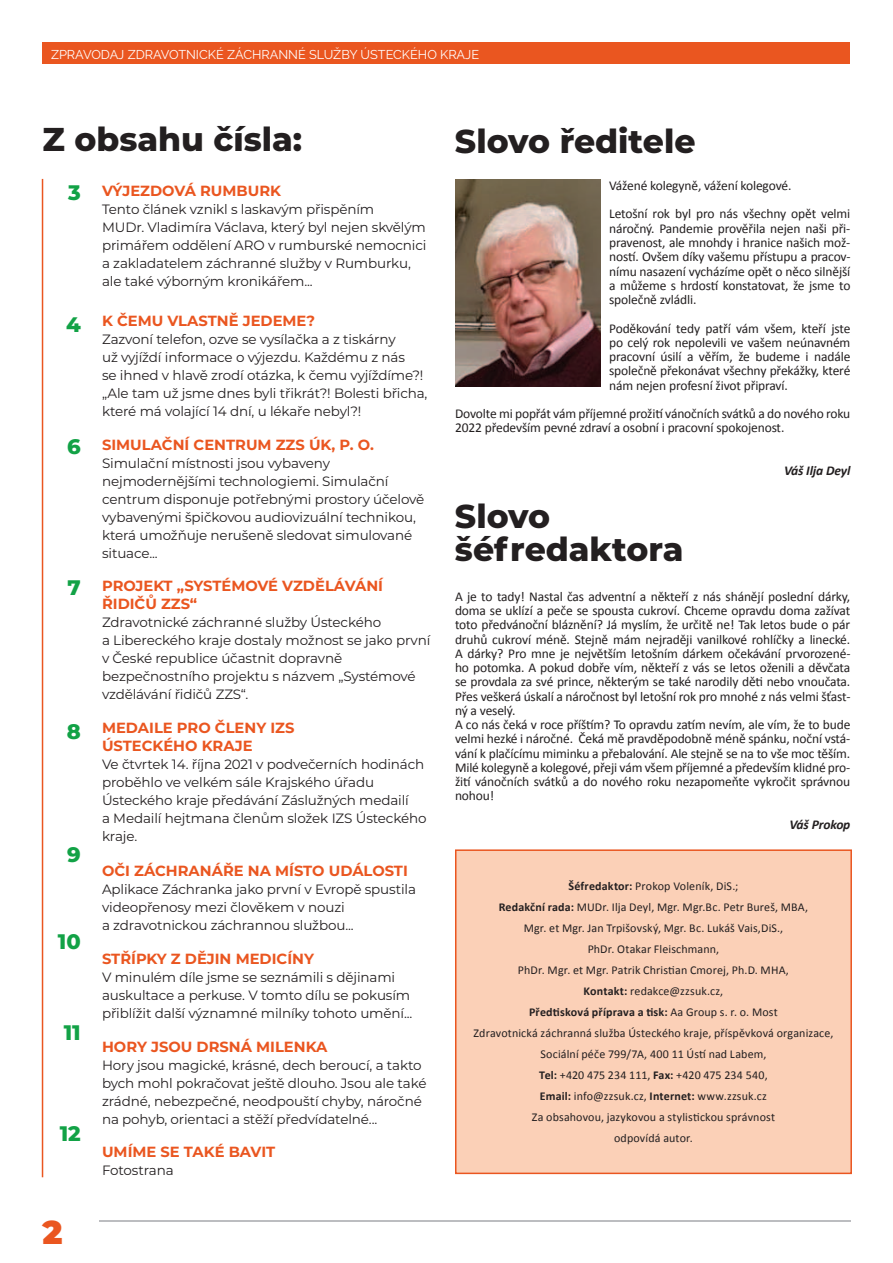
<style>
.page{position:relative;width:893px;height:1263px;background:#fff}
.page>*{position:absolute;margin:0;border:0;box-sizing:border-box;transform-origin:0 0}
.t1{font:800 33px/33px "Montserrat";color:#231f20}
.t2{font:900 33px "Montserrat";color:#ea5620}
.t3{font:800 21px "Montserrat";color:#12a246}
.t4{font:700 14.7px/17.7px "Montserrat";color:#ea5620}
.t5{font:13.5px/14.2px "Calibri";letter-spacing:-.01em;color:#231f20}
.t6{font:13.5px/18px "Montserrat";letter-spacing:-.01em;color:#231f20}
.t7{font:italic 700 13.5px "Calibri";letter-spacing:-.01em;color:#231f20}
.t8{font:12.75px "Raleway";color:#fff}
.t9{font:12px/21px "Calibri";letter-spacing:.01em;color:#231f20;text-align:center}
.s1{font-weight:700}
</style>
<div class="page">
<div style="left:43px;top:43px;width:807px;height:21px;background:#ea5620"></div>
<hr style="left:99px;top:1220px;width:751px;height:2px;background:#bcbdc0">
<div style="left:456px;top:850px;width:395px;height:323px;background:#fbd0b7"></div>
<div style="left:455px;top:849px;width:397px;height:325px;border:2px solid #ea5620"></div>
<hr style="left:42px;top:179px;width:1px;height:998px;background:#ea5620">
<img style="left:455px;top:180px;width:146px;height:207px">
<p class="t8" style="left:51px;top:47px;width:430px">ZPRAVODAJ ZDRAVOTNICKÉ ZÁCHRANNÉ SLUŽBY ÚSTECKÉHO KRAJE</p>
<h1 class="t1" style="left:43px;top:121px;width:261px">Z obsahu čísla:</h1>
<h2 class="t3" style="left:68px;top:177px;width:14px">3</h2>
<p class="t4" style="left:102px;top:181px;width:181px">VÝJEZDOVÁ RUMBURK</p>
<p class="t6" style="left:102px;top:200px;width:326px">Tento článek vznikl s laskavým přispěním<br>MUDr. Vladimíra Václava, který byl nejen skvělým primářem oddělení ARO v rumburské nemocnici a zakladatelem záchranné služby v Rumburku, ale také výborným kronikářem...</p>
<p class="t4" style="left:102px;top:311px;width:214px">K ČEMU VLASTNĚ JEDEME?</p>
<p class="t6" style="left:102px;top:329px;width:327px">Zazvoní telefon, ozve se vysílačka a z tiskárny<br>už vyjíždí informace o výjezdu. Každému z nás<br>se ihned v hlavě zrodí otázka, k čemu vyjíždíme?! „Ale tam už jsme dnes byli třikrát?! Bolesti břicha, které má volající 14 dní, u lékaře nebyl?!</p>
<p class="t4" style="left:102px;top:435px;width:273px">SIMULAČNÍ CENTRUM ZZS ÚK, P. O.</p>
<p class="t6" style="left:102px;top:453px;width:324px">Simulační místnosti jsou vybaveny nejmodernějšími technologiemi. Simulační centrum disponuje potřebnými prostory účelově vybavenými špičkovou audiovizuální technikou, která umožňuje nerušeně sledovat simulované situace...</p>
<p class="t4" style="left:102px;top:577px;width:282px">PROJEKT „SYSTÉMOVÉ VZDĚLÁVÁNÍ<br>ŘIDIČŮ ZZS“</p>
<p class="t6" style="left:102px;top:613px;width:330px">Zdravotnické záchranné služby Ústeckého<br>a Libereckého kraje dostaly možnost se jako první v České republice účastnit dopravně bezpečnostního projektu s názvem „Systémové vzdělávání řidičů ZZS“.</p>
<p class="t4" style="left:102px;top:718px;width:194px">MEDAILE PRO ČLENY IZS<br>ÚSTECKÉHO KRAJE</p>
<p class="t6" style="left:102px;top:754px;width:326px">Ve čtvrtek 14. října 2021 v podvečerních hodinách proběhlo ve velkém sále Krajského úřadu Ústeckého kraje předávání Záslužných medailí<br>a Medailí hejtmana členům složek IZS Ústeckého kraje.</p>
<p class="t4" style="left:102px;top:861px;width:307px">OČI ZÁCHRANÁŘE NA MÍSTO UDÁLOSTI</p>
<p class="t6" style="left:102px;top:879px;width:315px">Aplikace Záchranka jako první v Evropě spustila videopřenosy mezi člověkem v nouzi<br>a zdravotnickou záchrannou službou...</p>
<p class="t4" style="left:102px;top:949px;width:213px">STŘÍPKY Z DĚJIN MEDICÍNY</p>
<p class="t6" style="left:102px;top:967px;width:312px">V minulém díle jsme se seznámili s dějinami auskultace a perkuse. V tomto dílu se pokusím přiblížit další významné milníky tohoto umění...</p>
<p class="t4" style="left:102px;top:1037px;width:227px">HORY JSOU DRSNÁ MILENKA</p>
<p class="t6" style="left:102px;top:1055px;width:326px">Hory jsou magické, krásné, dech beroucí, a takto bych mohl pokračovat ještě dlouho. Jsou ale také zrádné, nebezpečné, neodpouští chyby, náročné na pohyb, orientaci a stěží předvídatelné...</p>
<p class="t4" style="left:102px;top:1142px;width:175px">UMÍME SE TAKÉ BAVIT</p>
<p class="t6" style="left:102px;top:1161px;width:73px">Fotostrana</p>
<h2 class="t3" style="left:66px;top:309px;width:16px">4</h2>
<h2 class="t3" style="left:67px;top:431px;width:15px">6</h2>
<h2 class="t3" style="left:68px;top:572px;width:15px">7</h2>
<h2 class="t3" style="left:67px;top:716px;width:16px">8</h2>
<h2 class="t3" style="left:67px;top:839px;width:15px">9</h2>
<h2 class="t3" style="left:58px;top:926px;width:24px">10</h2>
<h2 class="t3" style="left:64px;top:1017px;width:19px">11</h2>
<h2 class="t3" style="left:60px;top:1118px;width:23px">12</h2>
<h1 class="t2" style="left:43px;top:1207px;width:22px">2</h1>
<h1 class="t1" style="left:455px;top:123px;width:242px">Slovo ředitele</h1>
<p class="t5" style="left:609px;top:171px;width:243px;line-height:28.5px">Vážené kolegyně, vážení kolegové.<br>Letošní rok byl pro nás všechny opět velmi</p>
<p class="t5" style="left:609px;top:221px;width:243px;text-align:justify">náročný. Pandemie prověřila nejen naši při&shy;pravenost, ale mnohdy i hranice našich mož&shy;ností. Ovšem díky vašemu přístupu a pracov&shy;nímu nasazení vycházíme opět o něco silnější a můžeme s hrdostí konstatovat, že jsme to společně zvládli.</p>
<p class="t5" style="left:609px;top:321px;width:243px;text-align:justify">Poděkování tedy patří vám všem, kteří jste po celý rok nepolevili ve vašem neúnavném pracovní úsilí a věřím, že budeme i nadále společně překonávat všechny překážky, které nám nejen profesní život připraví.</p>
<p class="t5" style="left:455px;top:406px;width:397px">Dovolte mi popřát vám příjemné prožití vánočních svátků a do nového roku<br>2022 především pevné zdraví a osobní i pracovní spokojenost.</p>
<p class="t7" style="left:784px;top:462px;width:68px">Váš Ilja Deyl</p>
<h1 class="t1" style="left:455px;top:498px;width:230px">Slovo šéfredaktora</h1>
<p class="t5" style="left:455px;top:589px;width:397px">A je to tady! Nastal čas adventní a někteří z nás shánějí poslední dárky, doma se uklízí a peče se spousta cukroví. Chceme opravdu doma zažívat toto předvánoční bláznění? Já myslím, že určitě ne! Tak letos bude o pár druhů cukroví méně. Stejně mám nejraději vanilkové rohlíčky a linecké.<br>A dárky? Pro mne je největším letošním dárkem očekávání prvorozené&shy;ho potomka. A pokud dobře vím, někteří z vás se letos oženili a děvčata se provdala za své prince, některým se také narodily děti nebo vnoučata.<br>Přes veškerá úskalí a náročnost byl letošní rok pro mnohé z nás velmi šťast&shy;ný a veselý.<br>A co nás čeká v roce příštím? To opravdu zatím nevím, ale vím, že to bude velmi hezké i náročné. Čeká mě pravděpodobně méně spánku, noční vstá&shy;vání k plačícímu miminku a přebalování. Ale stejně se na to vše moc těším.<br>Milé kolegyně a kolegové, přeji vám všem příjemné a především klidné pro&shy;žití vánočních svátků a do nového roku nezapomeňte vykročit správnou nohou!</p>
<p class="t7" style="left:789px;top:816px;width:62px">Váš Prokop</p>
<p class="t9" style="left:474px;top:876px;width:361px"><span class="s1">Šéfredaktor:</span> Prokop Voleník, DiS.;<br><span class="s1">Redakční rada:</span> MUDr. Ilja Deyl, Mgr. Mgr.Bc. Petr Bureš, MBA,<br>Mgr. et Mgr. Jan Trpišovský, Mgr. Bc. Lukáš Vais,DiS.,<br>PhDr. Otakar Fleischmann,<br>PhDr. Mgr. et Mgr. Patrik Christian Cmorej, Ph.D. MHA,<br><span class="s1">Kontakt:</span> redakce@zzsuk.cz,<br><span class="s1">Předtisková příprava a tisk:</span> Aa Group s. r. o. Most<br>Zdravotnická záchranná služba Ústeckého kraje, příspěvková organizace, Sociální péče 799/7A, 400 11 Ústí nad Labem,<br><span class="s1">Tel:</span> +420 475 234 111, <span class="s1">Fax:</span> +420 475 234 540,<br><span class="s1">Email:</span> info@zzsuk.cz, <span class="s1">Internet:</span> www.zzsuk.cz<br>Za obsahovou, jazykovou a stylistickou správnost<br>odpovídá autor.</p>
</div>
